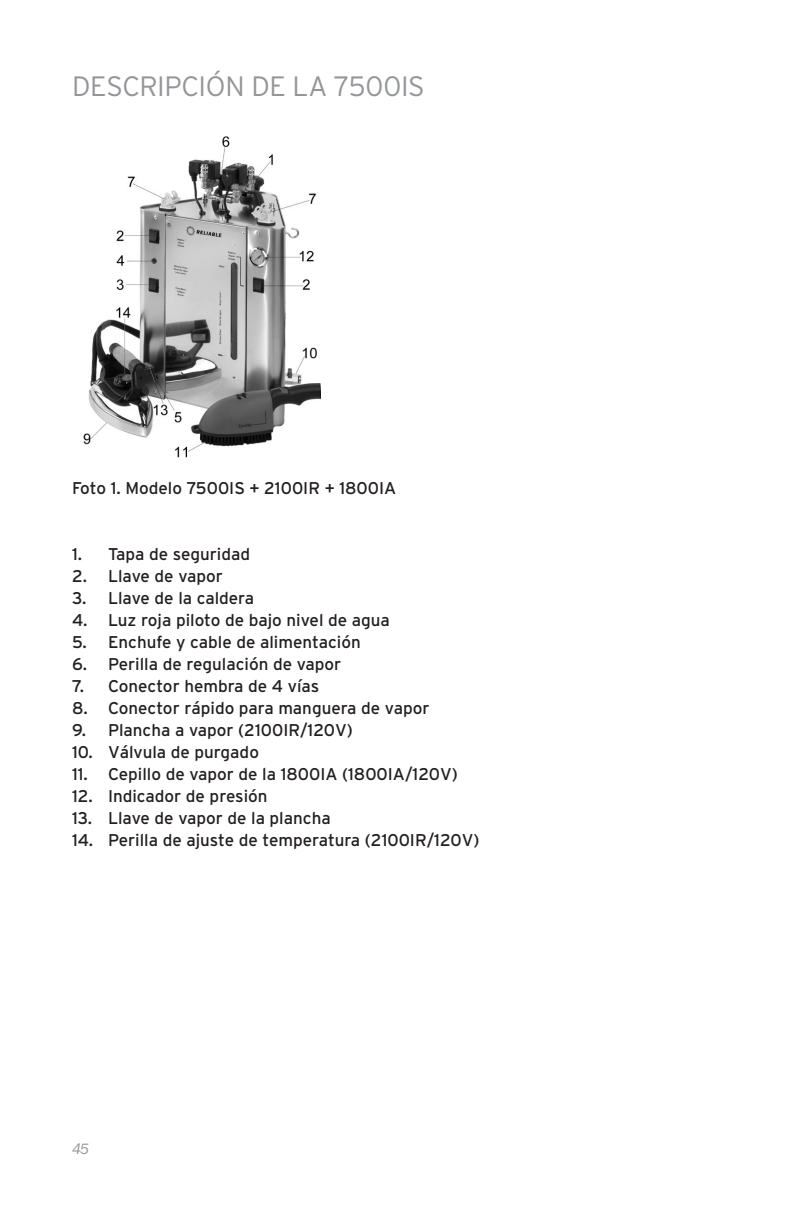
<style>
.page{position:relative;width:792px;height:1224px;background:#fff}
.page>*{position:absolute;margin:0;border:0;box-sizing:border-box;transform-origin:0 0}
.body{font:300 28px "Interstate";letter-spacing:-.01em;color:#939598}
.bullets{font:17px "Interstate";color:#231f20}
.body-2{font:17px "Interstate";color:#231f20}
.body-3{font:italic 14px "Franklin SB";color:#939598}
</style>
<div class="page">
<img style="left:83px;top:136px;width:238px;height:322px">
<p class="body" style="left:72px;top:70px;width:354px">DESCRIPCIÓN DE LA 7500IS</p>
<p class="body-2" style="left:72px;top:478px;width:326px">Foto 1. Modelo 7500IS + 2100IR + 1800IA</p>
<p class="bullets" style="left:72px;top:544px;width:180px">1. Tapa de seguridad</p>
<p class="bullets" style="left:72px;top:566px;width:152px">2. Llave de vapor</p>
<p class="bullets" style="left:72px;top:588px;width:184px">3. Llave de la caldera</p>
<p class="bullets" style="left:72px;top:610px;width:319px">4. Luz roja piloto de bajo nivel de agua</p>
<p class="bullets" style="left:72px;top:632px;width:290px">5. Enchufe y cable de alimentación</p>
<p class="bullets" style="left:72px;top:654px;width:271px">6. Perilla de regulación de vapor</p>
<p class="bullets" style="left:72px;top:676px;width:249px">7. Conector hembra de 4 vías</p>
<p class="bullets" style="left:72px;top:698px;width:359px">8. Conector rápido para manguera de vapor</p>
<p class="bullets" style="left:72px;top:720px;width:282px">9. Plancha a vapor (2100IR/120V)</p>
<p class="bullets" style="left:72px;top:742px;width:189px">10. Válvula de purgado</p>
<p class="bullets" style="left:72px;top:764px;width:387px">11. Cepillo de vapor de la 1800IA (1800IA/120V)</p>
<p class="bullets" style="left:72px;top:786px;width:197px">12. Indicador de presión</p>
<p class="bullets" style="left:72px;top:808px;width:260px">13. Llave de vapor de la plancha</p>
<p class="bullets" style="left:72px;top:830px;width:409px">14. Perilla de ajuste de temperatura (2100IR/120V)</p>
<p class="body-3" style="left:72px;top:1141px;width:18px">45</p>
</div>
